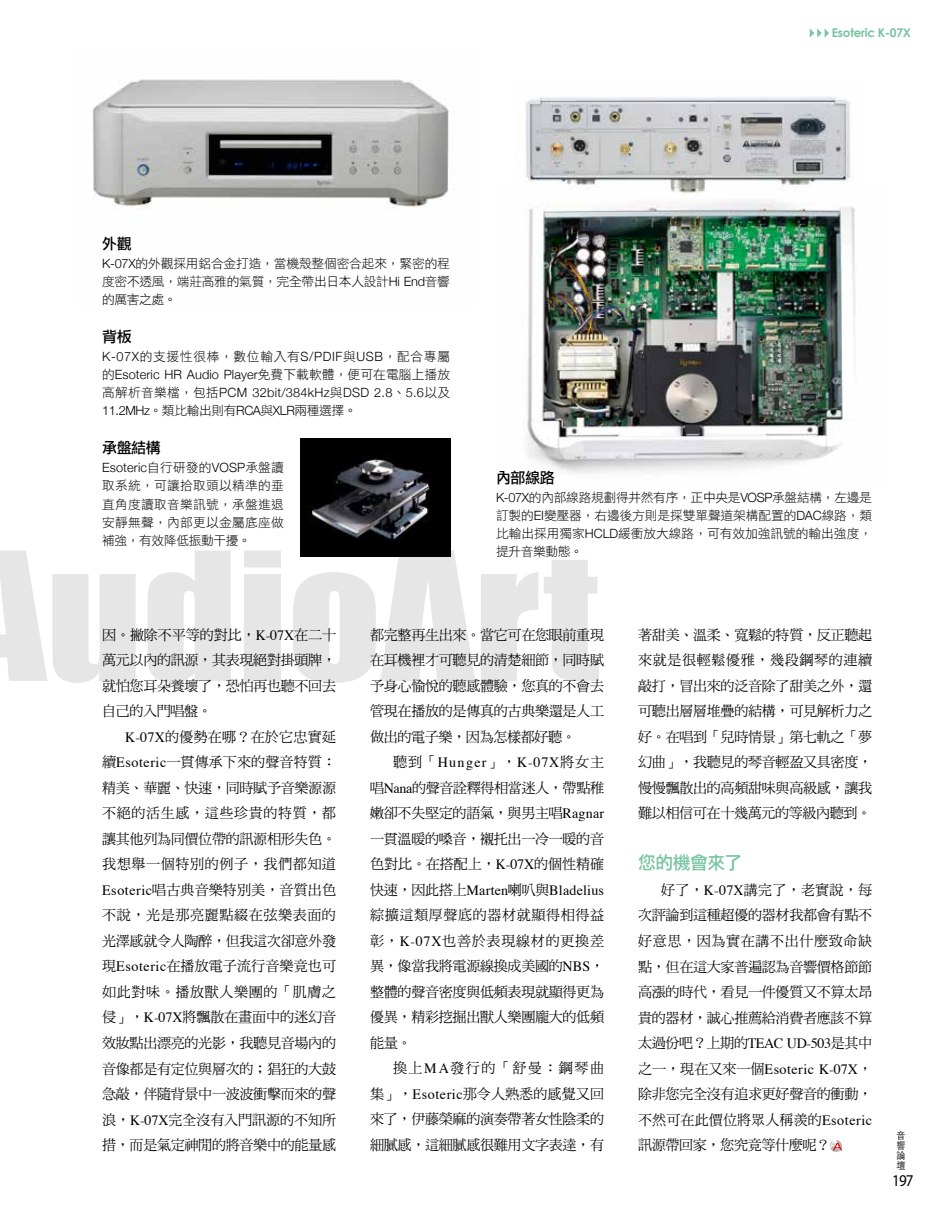
<style>
.page{position:relative;width:936px;height:1212px;background:#fff}
.page>*{position:absolute;margin:0;border:0;box-sizing:border-box;transform-origin:0 0}
.t1{font:165px "Impact";color:#000;scale:1.11 1}
.t2{font:18px "DF Li Hei Std W5";letter-spacing:-.03em;color:#77c4a1}
.t3{font:16.5px "Myriad Pro";color:#000;scale:.91 1}
.t4{font:15px "DF Li Hei Std W5";letter-spacing:-.03em;color:#000}
.t5{font:14.25px/25.5px "DF Ming Std W5";letter-spacing:-.025em;color:#000;text-align:justify}
.t6{font:14.25px "Times";letter-spacing:.015em;color:#000}
.t7{font:14.25px "Times";letter-spacing:.09em;color:#000}
.t8{font:12.75px/18px "DF Li Hei Std W3";letter-spacing:-.01em;color:#000;text-align:justify}
.t9{font:300 12.75px/18px "Helvetica Neue";letter-spacing:.005em;color:#000;text-align:justify}
.t10{font:12.75px "DF Li Hei Std W3";letter-spacing:.05em;color:#000}
.t11{font:700 12px "Century Gothic";letter-spacing:-.02em;color:#77c4a1}
.t12{font:300 9.9px/10.2px "ST Heiti TC";color:#000;text-align:justify;scale:.91 1}
.s1{font-family:"Helvetica Neue";font-weight:300}
.s2{font-family:"DF Li Hei Std W3";font-weight:400}
.s3{font-family:"DF Ming Std W5"}
.s4{font-family:"Times"}
</style>
<div class="page">
<img style="left:527px;top:201px;width:328px;height:273px">
<svg style="left:829px;top:1140px;width:13px;height:12px"></svg>
<svg style="left:829px;top:1140px;width:13px;height:10px"></svg>
<img style="left:92px;top:79px;width:362px;height:129px">
<img style="left:301px;top:438px;width:149px;height:119px">
<img style="left:525px;top:96px;width:326px;height:99px">
<svg style="left:809px;top:29px;width:20px;height:9px"></svg>
<p class="t11" style="left:831px;top:26px;width:81px">Esoteric K-07X</p>
<p class="t4" style="left:102px;top:236px;width:31px">外觀</p>
<p class="t8" style="left:102px;top:255px;width:349px"><span class="s1">K-07X</span>的外觀採用鋁合金打造，當機殼整個密合起來，緊密的程度密不透風，端莊高雅的氣質，完全帶出日本人設計<span class="s1">Hi End</span>音響的厲害之處。</p>
<p class="t4" style="left:102px;top:329px;width:31px">背板</p>
<p class="t10" style="left:102px;top:350px;width:349px"><span class="s1">K-07X</span>的支援性很棒，數位輸入有<span class="s1">S/PDIF</span>與<span class="s1">USB</span>，配合專屬</p>
<p class="t9" style="left:102px;top:365px;width:349px"><span class="s2">的</span>Esoteric HR Audio Player<span class="s2">免費下載軟體，便可在電腦上播放高解析音樂檔，包括</span>PCM 32bit/384kHz<span class="s2">與</span>DSD 2.8<span class="s2">、</span>5.6<span class="s2">以及</span>11.2MHz<span class="s2">。類比輸出則有</span>RCA<span class="s2">與</span>XLR<span class="s2">兩種選擇。</span></p>
<p class="t4" style="left:102px;top:440px;width:60px">承盤結構</p>
<p class="t9" style="left:102px;top:458px;width:183px">Esoteric<span class="s2">自行研發的</span>VOSP<span class="s2">承盤讀</span></p>
<p class="t8" style="left:102px;top:477px;width:183px">取系統，可讓拾取頭以精準的垂直角度讀取音樂訊號，承盤進退安靜無聲，內部更以金屬底座做補強，有效降低振動干擾。</p>
<p class="t4" style="left:496px;top:470px;width:60px">內部線路</p>
<p class="t8" style="left:496px;top:489px;width:378px"><span class="s1">K-07X</span>的內部線路規劃得井然有序，正中央是<span class="s1">VOSP</span>承盤結構，左邊是訂製的<span class="s1">EI</span>變壓器，右邊後方則是採雙單聲道架構配置的<span class="s1">DAC</span>線路，類比輸出採用獨家<span class="s1">HCLD</span>緩衝放大線路，可有效加強訊號的輸出強度，提升音樂動態。</p>
<h1 class="t1" style="left:-47px;top:488px;width:583px">AudioArt</h1>
<p class="t5" style="left:370px;top:622px;width:235px">都完整再生出來。當它可在您眼前重現在耳機裡才可聽見的清楚細節，同時賦予身心愉悅的聽感體驗，您真的不會去管現在播放的是傳真的古典樂還是人工做出的電子樂，因為怎樣都好聽。</p>
<p class="t7" style="left:393px;top:749px;width:212px"><span class="s3">聽到「</span>Hunger<span class="s3">」，</span>K-07X<span class="s3">將女主</span></p>
<p class="t5" style="left:370px;top:775px;width:235px">唱<span class="s4">Nana</span>的聲音詮釋得相當迷人，帶點稚嫩卻不失堅定的語氣，與男主唱<span class="s4">Ragnar</span>一貫溫暖的嗓音，襯托出一冷一暖的音色對比。在搭配上，<span class="s4">K-07X</span>的個性精確</p>
<p class="t6" style="left:370px;top:877px;width:235px"><span class="s3">快速，因此搭上</span>Marten<span class="s3">喇叭與</span>Bladelius</p>
<p class="t5" style="left:370px;top:902px;width:235px">綜擴這類厚聲底的器材就顯得相得益彰，<span class="s4">K-07X</span>也善於表現線材的更換差異，像當我將電源線換成美國的<span class="s4">NBS</span>，整體的聲音密度與低頻表現就顯得更為優異，精彩挖掘出獸人樂團龐大的低頻能量。</p>
<p class="t5" style="left:370px;top:1055px;width:235px;text-indent:23px">換上<span class="s4">MA</span>發行的「舒曼：鋼琴曲集」，<span class="s4">Esoteric</span>那令人熟悉的感覺又回來了，伊藤榮麻的演奏帶著女性陰柔的細膩感，這細膩感很難用文字表達，有</p>
<p class="t5" style="left:638px;top:621px;width:235px">著甜美、溫柔、寬鬆的特質，反正聽起來就是很輕鬆優雅，幾段鋼琴的連續敲打，冒出來的泛音除了甜美之外，還可聽出層層堆疊的結構，可見解析力之好。在唱到「兒時情景」第七軌之「夢幻曲」，我聽見的琴音輕盈又具密度，慢慢飄散出的高頻甜味與高級感，讓我難以相信可在十幾萬元的等級內聽到。</p>
<p class="t2" style="left:638px;top:853px;width:106px">您的機會來了</p>
<p class="t5" style="left:638px;top:877px;width:235px;text-indent:23px">好了，<span class="s4">K-07X</span>講完了，老實說，每次評論到這種超優的器材我都會有點不好意思，因為實在講不出什麼致命缺點，但在這大家普遍認為音響價格節節高漲的時代，看見一件優質又不算太昂貴的器材，誠心推薦給消費者應該不算太過份吧？上期的<span class="s4">TEAC UD-503</span>是其中</p>
<p class="t6" style="left:638px;top:1055px;width:235px"><span class="s3">之一，現在又來一個</span>Esoteric K-07X<span class="s3">，</span></p>
<p class="t5" style="left:638px;top:1081px;width:235px">除非您完全沒有追求更好聲音的衝動，不然可在此價位將眾人稱羨的<span class="s4">Esoteric</span>訊源帶回家，您究竟等什麼呢？</p>
<p class="t5" style="left:102px;top:622px;width:235px">因。撇除不平等的對比，<span class="s4">K-07X</span>在二十萬元以內的訊源，其表現絕對掛頭牌，就怕您耳朵養壞了，恐怕再也聽不回去自己的入門唱盤。</p>
<p class="t5" style="left:102px;top:724px;width:235px;text-indent:23px"><span class="s4">K-07X</span>的優勢在哪？在於它忠實延續<span class="s4">Esoteric</span>一貫傳承下來的聲音特質：精美、華麗、快速，同時賦予音樂源源不絕的活生感，這些珍貴的特質，都讓其他列為同價位帶的訊源相形失色。我想舉一個特別的例子，我們都知道<span class="s4">Esoteric</span>唱古典音樂特別美，音質出色不說，光是那亮麗點綴在弦樂表面的光澤感就令人陶醉，但我這次卻意外發現<span class="s4">Esoteric</span>在播放電子流行音樂竟也可如此對味。播放獸人樂團的「肌膚之侵」，<span class="s4">K-07X</span>將飄散在畫面中的迷幻音效妝點出漂亮的光影，我聽見音場內的音像都是有定位與層次的；猖狂的大鼓急敲，伴隨背景中一波波衝擊而來的聲浪，<span class="s4">K-07X</span>完全沒有入門訊源的不知所措，而是氣定神閒的將音樂中的能量感</p>
<p class="t12" style="left:896px;top:1129px;width:11px">音響論壇</p>
<p class="t3" style="left:892px;top:1170px;width:25px">197</p>
</div>
